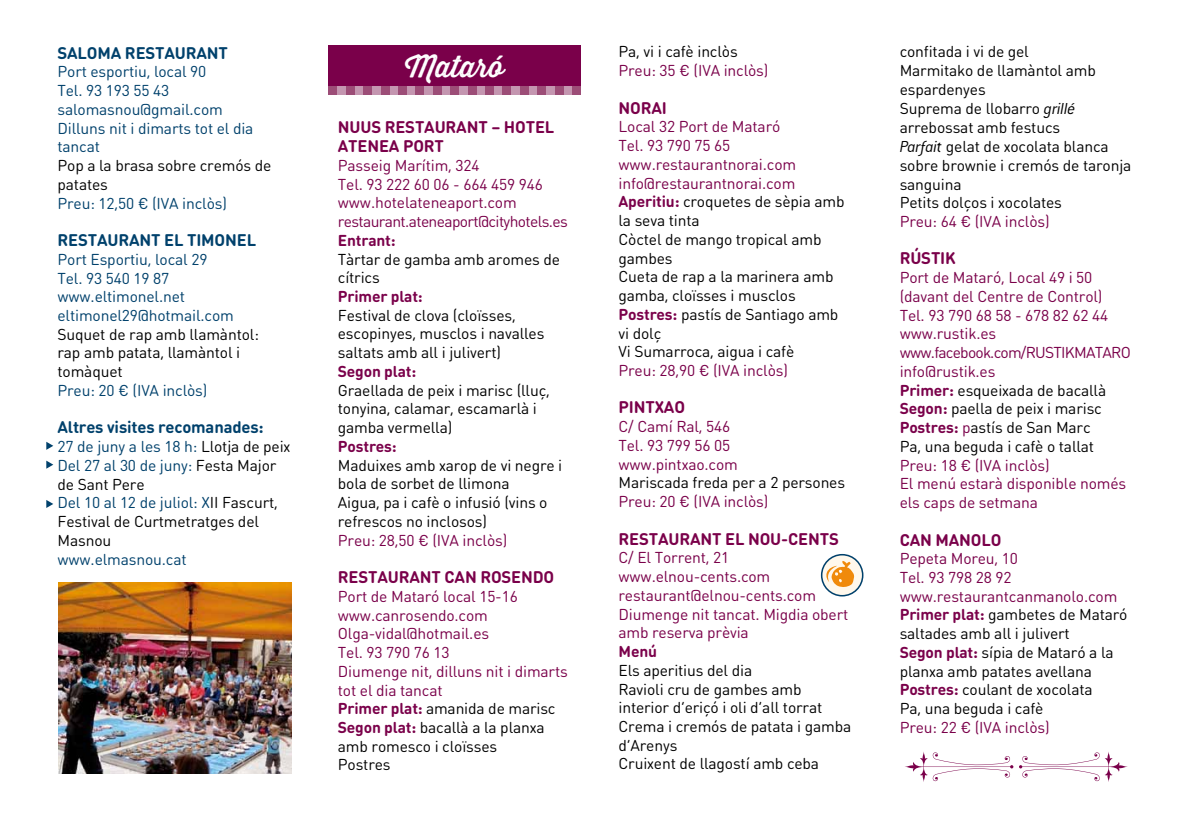
<style>
.page{position:relative;width:1191px;height:819px;background:#fff}
.page>*{position:absolute;margin:0;border:0;box-sizing:border-box;transform-origin:0 0}
.t1{font:29.75px "Thirsty Rough Reg";color:#fff}
.t2{font:700 16.62px/18.7px "DIN Round Pro";letter-spacing:-.01em;color:#7a004a}
.t3{font:700 16.62px "DIN Round Pro";letter-spacing:-.01em;color:#00416c}
.t4{font:15.58px/18.7px "DIN Round Pro";letter-spacing:-.01em;color:#000}
.t5{font:15.58px/18.7px "DIN Round Pro";letter-spacing:-.01em;color:#7a004a}
.t6{font:15.58px/18.7px "DIN Round Pro";letter-spacing:-.01em;color:#00416c}
.t7{font:700 15.58px "DIN Round Pro";letter-spacing:-.01em;color:#7a004a}
.s1{color:#00416c}
.s2{font-weight:700}
.s3{color:#000}
.s4{color:#7a004a}
.s5{font-weight:700;color:#7a004a}
.s6{font-family:"Conduit ITC";font-weight:300;font-style:italic;font-size:17.5px}
</style>
<div class="page">
<svg style="left:46px;top:441px;width:7px;height:9px"></svg>
<svg style="left:46px;top:460px;width:7px;height:8px"></svg>
<svg style="left:46px;top:500px;width:7px;height:8px"></svg>
<div style="left:328px;top:45px;width:253px;height:49px;background:#7a004a"></div>
<div style="left:563px;top:86px;width:9px;height:9px;background:#c496b0"></div>
<div style="left:546px;top:86px;width:9px;height:9px;background:#c496b0"></div>
<div style="left:528px;top:86px;width:9px;height:9px;background:#c496b0"></div>
<div style="left:511px;top:86px;width:9px;height:9px;background:#c496b0"></div>
<div style="left:476px;top:86px;width:9px;height:9px;background:#c496b0"></div>
<div style="left:494px;top:86px;width:8px;height:9px;background:#c496b0"></div>
<div style="left:572px;top:86px;width:9px;height:9px;background:#9c4d77"></div>
<div style="left:555px;top:86px;width:8px;height:9px;background:#9c4d77"></div>
<div style="left:537px;top:86px;width:9px;height:9px;background:#9c4d77"></div>
<div style="left:520px;top:86px;width:8px;height:9px;background:#9c4d77"></div>
<div style="left:485px;top:86px;width:9px;height:9px;background:#9c4d77"></div>
<div style="left:502px;top:86px;width:9px;height:9px;background:#9c4d77"></div>
<div style="left:468px;top:86px;width:8px;height:9px;background:#9c4d77"></div>
<div style="left:459px;top:86px;width:9px;height:9px;background:#c496b0"></div>
<div style="left:441px;top:86px;width:9px;height:9px;background:#c496b0"></div>
<div style="left:424px;top:86px;width:9px;height:9px;background:#c496b0"></div>
<div style="left:407px;top:86px;width:8px;height:9px;background:#c496b0"></div>
<div style="left:372px;top:86px;width:9px;height:9px;background:#c496b0"></div>
<div style="left:389px;top:86px;width:9px;height:9px;background:#c496b0"></div>
<div style="left:450px;top:86px;width:9px;height:9px;background:#9c4d77"></div>
<div style="left:433px;top:86px;width:8px;height:9px;background:#9c4d77"></div>
<div style="left:415px;top:86px;width:9px;height:9px;background:#9c4d77"></div>
<div style="left:381px;top:86px;width:8px;height:9px;background:#9c4d77"></div>
<div style="left:398px;top:86px;width:9px;height:9px;background:#9c4d77"></div>
<div style="left:363px;top:86px;width:9px;height:9px;background:#9c4d77"></div>
<div style="left:354px;top:86px;width:9px;height:9px;background:#c496b0"></div>
<div style="left:337px;top:86px;width:9px;height:9px;background:#c496b0"></div>
<div style="left:346px;top:86px;width:8px;height:9px;background:#9c4d77"></div>
<div style="left:328px;top:86px;width:9px;height:9px;background:#9c4d77"></div>
<img style="left:58px;top:582px;width:233px;height:191px">
<svg style="left:905px;top:752px;width:108px;height:30px"></svg>
<svg style="left:1019px;top:752px;width:108px;height:30px"></svg>
<div style="left:821px;top:554px;width:41px;height:41px;background:#fff8ec;border-radius:50%"></div>
<div style="left:821px;top:554px;width:42px;height:42px;border:2px solid #00416c;border-radius:50%"></div>
<svg style="left:825px;top:561px;width:29px;height:26px"></svg>
<p class="t3" style="left:57px;top:41px;width:172px">SALOMA RESTAURANT</p>
<p class="t6" style="left:57px;top:62px;width:197px">Port esportiu, local 90<br>Tel. 93 193 55 43 salomasnou@gmail.com<br>Dilluns nit i dimarts tot el dia tancat</p>
<p class="t4" style="left:57px;top:155px;width:215px">Pop a la brasa sobre cremós de patates</p>
<p class="t6" style="left:57px;top:193px;width:171px">Preu: 12,50 € (IVA inclòs)</p>
<p class="t3" style="left:57px;top:228px;width:200px">RESTAURANT EL TIMONEL</p>
<p class="t6" style="left:57px;top:249px;width:178px">Port Esportiu, local 29<br>Tel. 93 540 19 87 www.eltimonel.net eltimonel29@hotmail.com</p>
<p class="t4" style="left:57px;top:324px;width:203px">Suquet de rap amb llamàntol: rap amb patata, llamàntol i tomàquet</p>
<p class="t6" style="left:57px;top:380px;width:151px">Preu: 20 € (IVA inclòs)</p>
<p class="t3" style="left:57px;top:416px;width:208px">Altres visites recomanades:</p>
<p class="t4" style="left:57px;top:436px;width:234px"><span class="s1">27 de juny a les 18 h:</span> Llotja de peix<br><span class="s1">Del 27 al 30 de juny:</span> Festa Major de Sant Pere<br><span class="s1">Del 10 al 12 de juliol: X</span>II Fascurt,<br>Festival de Curtmetratges del<br>Masnou</p>
<p class="t6" style="left:57px;top:549px;width:131px">www.elmasnou.cat</p>
<h1 class="t1" style="left:405px;top:45px;width:100px">Mataró</h1>
<p class="t2" style="left:338px;top:117px;width:218px">NUUS RESTAURANT – HOTEL<br>ATENEA PORT</p>
<p class="t5" style="left:338px;top:155px;width:231px">Passeig Marítim, 324<br>Tel. 93 222 60 06 - 664 459 946 www.hotelateneaport.com restaurant.ateneaport@cityhotels.es</p>
<p class="t7" style="left:338px;top:229px;width:59px">Entrant:</p>
<p class="t4" style="left:338px;top:249px;width:224px">Tàrtar de gamba amb aromes de cítrics</p>
<p class="t7" style="left:338px;top:285px;width:86px">Primer plat:</p>
<p class="t4" style="left:338px;top:305px;width:208px">Festival de clova (cloïsses, escopinyes, musclos i navalles saltats amb all i julivert)</p>
<p class="t7" style="left:338px;top:360px;width:80px">Segon plat:</p>
<p class="t4" style="left:338px;top:380px;width:213px">Graellada de peix i marisc (lluç, tonyina, calamar, escamarlà i gamba vermella)</p>
<p class="t7" style="left:338px;top:435px;width:60px">Postres:</p>
<p class="t4" style="left:338px;top:455px;width:226px">Maduixes amb xarop de vi negre i bola de sorbet de llimona<br>Aigua, pa i cafè o infusió (vins o refrescos no inclosos)</p>
<p class="t5" style="left:338px;top:530px;width:171px">Preu: 28,50 € (IVA inclòs)</p>
<p class="t2" style="left:338px;top:567px;width:218px">RESTAURANT CAN ROSENDO</p>
<p class="t5" style="left:338px;top:586px;width:231px">Port de Mataró local 15-16 www.canrosendo.com<br>Olga-vidal@hotmail.es<br>Tel. 93 790 76 13<br>Diumenge nit, dilluns nit i dimarts tot el dia tancat<br><span class="s2">Primer plat:</span> <span class="s3">amanida de marisc<br></span><span class="s2">Segon plat:</span> <span class="s3">bacallà a la planxa amb romesco i cloïsses<br>Postres</span></p>
<p class="t4" style="left:618px;top:42px;width:121px">Pa, vi i cafè inclòs</p>
<p class="t5" style="left:618px;top:61px;width:151px">Preu: 35 € (IVA inclòs)</p>
<p class="t2" style="left:618px;top:98px;width:50px">NORAI</p>
<p class="t4" style="left:618px;top:117px;width:228px"><span class="s4">Local 32 Port de Mataró<br>Tel. 93 790 75 65 www.restaurantnorai.com info@restaurantnorai.com<br></span><span class="s5">Aperitiu:</span> croquetes de sèpia amb la seva tinta<br>Còctel de mango tropical amb gambes<br>Cueta de rap a la marinera amb gamba, cloïsses i musclos<br><span class="s5">Postres:</span> pastís de Santiago amb vi dolç<br>Vi Sumarroca, aigua i cafè</p>
<p class="t5" style="left:618px;top:360px;width:171px">Preu: 28,90 € (IVA inclòs)</p>
<p class="t2" style="left:618px;top:397px;width:68px">PINTXAO</p>
<p class="t5" style="left:618px;top:416px;width:121px">C/ Camí Ral, 546<br>Tel. 93 799 56 05 www.pintxao.com</p>
<p class="t4" style="left:618px;top:473px;width:228px">Mariscada freda per a 2 persones</p>
<p class="t5" style="left:618px;top:491px;width:151px">Preu: 20 € (IVA inclòs)</p>
<p class="t2" style="left:618px;top:528px;width:222px">RESTAURANT EL NOU-CENTS</p>
<p class="t5" style="left:618px;top:548px;width:231px">C/ El Torrent, 21 www.elnou-cents.com restaurant@elnou-cents.com<br>Diumenge nit tancat. Migdia obert amb reserva prèvia</p>
<p class="t7" style="left:618px;top:640px;width:40px">Menú</p>
<p class="t4" style="left:618px;top:660px;width:234px">Els aperitius del dia<br>Ravioli cru de gambes amb interior d’eriçó i oli d’all torrat<br>Crema i cremós de patata i gamba d’Arenys<br>Cruixent de llagostí amb ceba</p>
<p class="t4" style="left:899px;top:42px;width:233px">confitada i vi de gel<br>Marmitako de llamàntol amb espardenyes<br>Suprema de llobarro <span class="s6">grillé </span>arrebossat amb festucs<br><span class="s6">Parfait</span> gelat de xocolata blanca sobre brownie i cremós de taronja sanguina<br>Petits dolços i xocolates</p>
<p class="t5" style="left:899px;top:211px;width:151px">Preu: 64 € (IVA inclòs)</p>
<p class="t2" style="left:899px;top:248px;width:58px">RÚSTIK</p>
<p class="t5" style="left:899px;top:267px;width:233px">Port de Mataró, Local 49 i 50 (davant del Centre de Control)<br>Tel. 93 790 68 58 - 678 82 62 44 www.rustik.es www.facebook.com/RUSTIKMATARO info@rustik.es<br><span class="s2">Primer:</span> <span class="s3">esqueixada de bacallà<br></span><span class="s2">Segon:</span> <span class="s3">paella de peix i marisc<br></span><span class="s2">Postres:</span> p<span class="s3">astís de San Marc<br>Pa, una beguda i cafè o tallat</span></p>
<p class="t5" style="left:899px;top:455px;width:228px">Preu: 18 € (IVA inclòs)<br>El menú estarà disponible només els caps de setmana</p>
<p class="t2" style="left:899px;top:529px;width:103px">CAN MANOLO</p>
<p class="t4" style="left:899px;top:548px;width:229px"><span class="s4">Pepeta Moreu, 10<br>Tel. 93 798 28 92 www.restaurantcanmanolo.com<br></span><span class="s5">Primer plat:</span> gambetes de Mataró saltades amb all i julivert<br><span class="s5">Segon plat:</span> sípia de Mataró a la planxa amb patates avellana<br><span class="s5">Postres:</span> coulant de xocolata<br>Pa, una beguda i cafè</p>
<p class="t5" style="left:899px;top:717px;width:151px">Preu: 22 € (IVA inclòs)</p>
</div>
